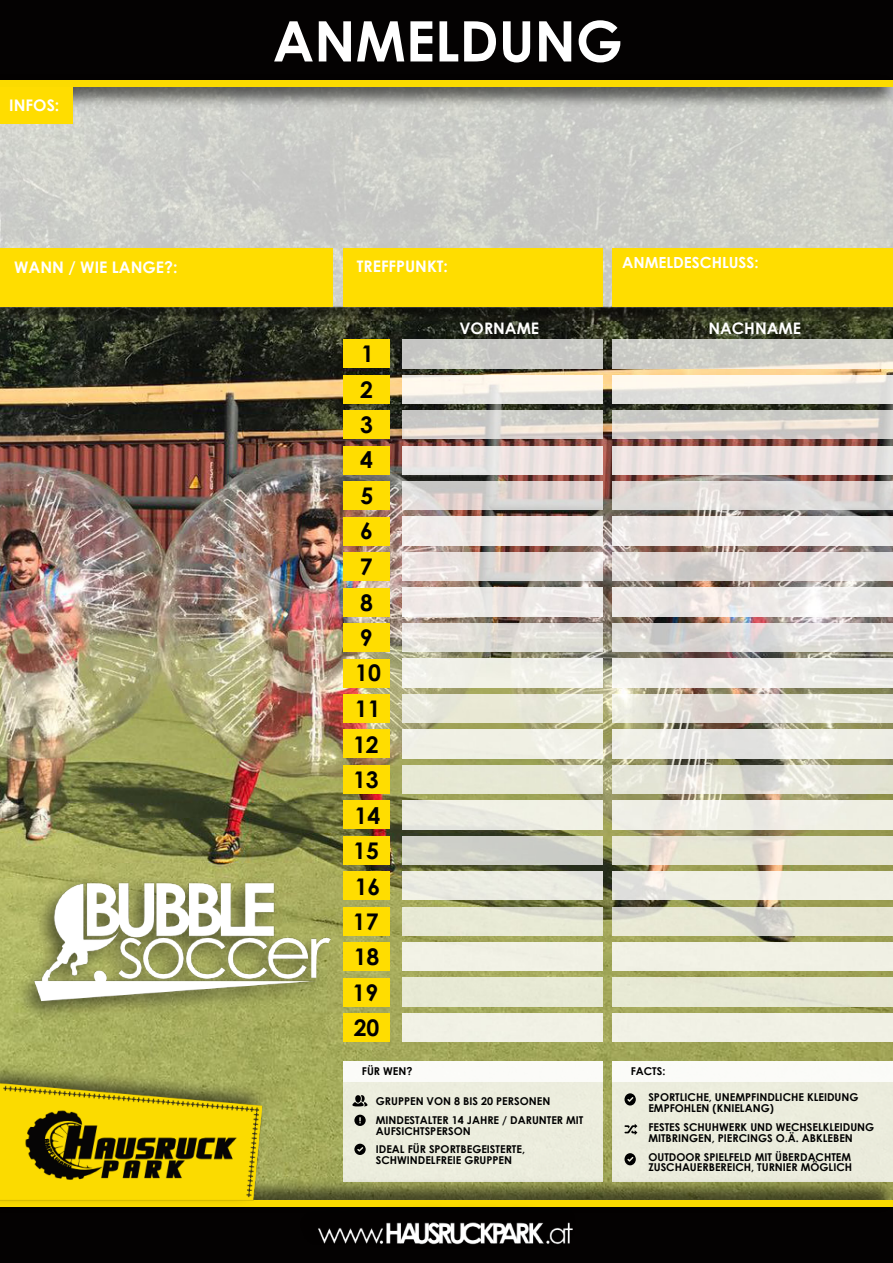
<style>
.page{position:relative;width:893px;height:1263px;background:#fff}
.page>*{position:absolute;margin:0;border:0;box-sizing:border-box;transform-origin:0 0}
.t1{font:700 55.95px "Century Gothic";color:#fff}
.t2{font:700 22.95px/35.4px "Century Gothic";color:#000;text-align:center}
.t3{font:700 15.9px "Century Gothic";color:#fff}
.t4{font:700 15.3px "Century Gothic";color:#fff}
.t5{font:700 10.8px/10.8px "Century Gothic";color:#000}
</style>
<div class="page">
<img style="left:0;top:321px;width:893px;height:857px">
<img style="left:14px;top:877px;width:321px;height:146px">
<div style="left:613px;top:1061px;width:280px;height:120px;background:#ebecdc"></div>
<div style="left:613px;top:1061px;width:280px;height:20px;background:#fbfbf8"></div>
<svg style="left:624px;top:1124px;width:13px;height:11px"></svg>
<svg style="left:624px;top:1093px;width:12px;height:12px"></svg>
<svg style="left:624px;top:1153px;width:12px;height:12px"></svg>
<div style="left:343px;top:1061px;width:259px;height:120px;background:#eceddd"></div>
<svg style="left:354px;top:1115px;width:12px;height:11px"></svg>
<div style="left:343px;top:1061px;width:259px;height:20px;background:#fbfbf8"></div>
<svg style="left:354px;top:1144px;width:12px;height:11px"></svg>
<svg style="left:352px;top:1095px;width:15px;height:11px"></svg>
<div style="left:343px;top:375px;width:47px;height:28px;background:#fd0"></div>
<img style="left:403px;top:375px;width:199px;height:28px">
<img style="left:612px;top:375px;width:281px;height:28px">
<div style="left:343px;top:411px;width:47px;height:28px;background:#fd0"></div>
<img style="left:403px;top:411px;width:199px;height:28px">
<img style="left:612px;top:411px;width:281px;height:28px">
<div style="left:343px;top:446px;width:47px;height:28px;background:#fd0"></div>
<img style="left:403px;top:446px;width:199px;height:28px">
<img style="left:612px;top:446px;width:281px;height:28px">
<div style="left:343px;top:481px;width:47px;height:29px;background:#fd0"></div>
<img style="left:403px;top:481px;width:199px;height:29px">
<img style="left:612px;top:481px;width:281px;height:29px">
<div style="left:343px;top:517px;width:47px;height:28px;background:#fd0"></div>
<img style="left:403px;top:517px;width:199px;height:28px">
<img style="left:0;top:109px;width:893px;height:212px">
<img style="left:612px;top:517px;width:281px;height:28px">
<div style="left:343px;top:552px;width:47px;height:29px;background:#fd0"></div>
<img style="left:403px;top:552px;width:199px;height:29px">
<img style="left:612px;top:552px;width:281px;height:29px">
<div style="left:343px;top:588px;width:47px;height:28px;background:#fd0"></div>
<img style="left:403px;top:588px;width:199px;height:28px">
<img style="left:612px;top:588px;width:281px;height:28px">
<div style="left:343px;top:623px;width:47px;height:29px;background:#fd0"></div>
<img style="left:403px;top:623px;width:199px;height:29px">
<img style="left:612px;top:623px;width:281px;height:29px">
<div style="left:343px;top:659px;width:47px;height:28px;background:#fd0"></div>
<div style="left:403px;top:659px;width:199px;height:28px;background:#f0f0e8"></div>
<img style="left:612px;top:659px;width:281px;height:28px">
<div style="left:343px;top:694px;width:47px;height:29px;background:#fd0"></div>
<img style="left:403px;top:694px;width:199px;height:29px">
<img style="left:612px;top:694px;width:281px;height:29px">
<div style="left:343px;top:730px;width:47px;height:28px;background:#fd0"></div>
<div style="left:403px;top:730px;width:199px;height:28px;background:#f0f0e4"></div>
<img style="left:612px;top:730px;width:281px;height:28px">
<div style="left:343px;top:765px;width:47px;height:28px;background:#fd0"></div>
<img style="left:403px;top:765px;width:199px;height:28px">
<img style="left:612px;top:765px;width:281px;height:28px">
<div style="left:343px;top:801px;width:47px;height:28px;background:#fd0"></div>
<img style="left:403px;top:801px;width:199px;height:28px">
<img style="left:612px;top:801px;width:281px;height:28px">
<div style="left:343px;top:836px;width:47px;height:28px;background:#fd0"></div>
<img style="left:403px;top:836px;width:199px;height:28px">
<img style="left:612px;top:836px;width:281px;height:28px">
<div style="left:343px;top:871px;width:47px;height:29px;background:#fd0"></div>
<div style="left:403px;top:871px;width:199px;height:29px;background:#ebece2"></div>
<img style="left:612px;top:871px;width:281px;height:29px">
<div style="left:343px;top:907px;width:47px;height:28px;background:#fd0"></div>
<img style="left:403px;top:907px;width:199px;height:28px">
<img style="left:612px;top:907px;width:281px;height:28px">
<div style="left:343px;top:942px;width:47px;height:29px;background:#fd0"></div>
<div style="left:403px;top:942px;width:199px;height:29px;background:#f1f1e5"></div>
<div style="left:612px;top:942px;width:281px;height:29px;background:#f1f1e5"></div>
<div style="left:343px;top:978px;width:47px;height:28px;background:#fd0"></div>
<div style="left:403px;top:978px;width:199px;height:28px;background:#e7e9d4"></div>
<div style="left:612px;top:978px;width:281px;height:28px;background:#e7e8d3"></div>
<div style="left:343px;top:1013px;width:47px;height:29px;background:#fd0"></div>
<div style="left:403px;top:1013px;width:199px;height:29px;background:#f1f1e5"></div>
<div style="left:612px;top:1013px;width:281px;height:29px;background:#f1f1e5"></div>
<div style="left:343px;top:340px;width:47px;height:28px;background:#fd0"></div>
<img style="left:403px;top:340px;width:199px;height:28px">
<img style="left:612px;top:340px;width:281px;height:28px">
<div style="left:0;top:0;width:893px;height:87px;background:#040202"></div>
<img style="left:72px;top:87px;width:821px;height:20px">
<div style="left:0;top:80px;width:893px;height:7px;background:#fbdb00"></div>
<div style="left:0;top:1200px;width:893px;height:63px;background:#040202"></div>
<img style="left:270px;top:1180px;width:623px;height:20px">
<div style="left:0;top:1200px;width:893px;height:7px;background:#fbdb00"></div>
<img style="left:0;top:1060px;width:270px;height:142px">
<img style="left:318px;top:1222px;width:255px;height:23px">
<div style="left:343px;top:248px;width:259px;height:59px;background:#fd0"></div>
<div style="left:1px;top:248px;width:332px;height:59px;background:#fd0"></div>
<div style="left:613px;top:248px;width:280px;height:59px;background:#fd0"></div>
<div style="left:0;top:87px;width:72px;height:36px;background:#fd0"></div>
<h3 class="t3" style="left:9px;top:99px;width:52px">INFOS:</h3>
<h1 class="t1" style="left:273px;top:20px;width:352px">ANMELDUNG</h1>
<h3 class="t3" style="left:14px;top:261px;width:165px">WANN / WIE LANGE?:</h3>
<h3 class="t4" style="left:622px;top:257px;width:138px">ANMELDESCHLUSS:</h3>
<h3 class="t3" style="left:357px;top:260px;width:93px">TREFFPUNKT:</h3>
<h2 class="t2" style="left:353px;top:338px;width:30px">1<br>2<br>3<br>4<br>5<br>6<br>7<br>8<br>9<br>10<br>11<br>12<br>13<br>14<br>15<br>16<br>17<br>18<br>19<br>20</h2>
<p class="t5" style="left:362px;top:1066px;width:52px">FÜR WEN?</p>
<h3 class="t3" style="left:460px;top:322px;width:81px">VORNAME</h3>
<h3 class="t3" style="left:708px;top:322px;width:94px">NACHNAME</h3>
<p class="t5" style="left:631px;top:1066px;width:36px">FACTS:</p>
<p class="t5" style="left:376px;top:1092px;width:209px;line-height:18.9px">GRUPPEN VON 8 BIS 20 PERSONEN<br>MINDESTALTER 14 JAHRE / DARUNTER MIT</p>
<p class="t5" style="left:376px;top:1122px;width:151px;line-height:18.9px">AUFSICHTSPERSON<br>IDEAL FÜR SPORTBEGEISTERTE,</p>
<p class="t5" style="left:376px;top:1156px;width:138px">SCHWINDELFREIE GRUPPEN</p>
<p class="t5" style="left:648px;top:1093px;width:212px">SPORTLICHE, UNEMPFINDLICHE KLEIDUNG<br>EMPFOHLEN (KNIELANG)</p>
<p class="t5" style="left:648px;top:1122px;width:227px">FESTES SCHUHWERK UND WECHSELKLEIDUNG<br>MITBRINGEN, PIERCINGS O.Ä. ABKLEBEN</p>
<p class="t5" style="left:648px;top:1152px;width:205px">OUTDOOR SPIELFELD MIT ÜBERDACHTEM<br>ZUSCHAUERBEREICH, TURNIER MÖGLICH</p>
</div>
